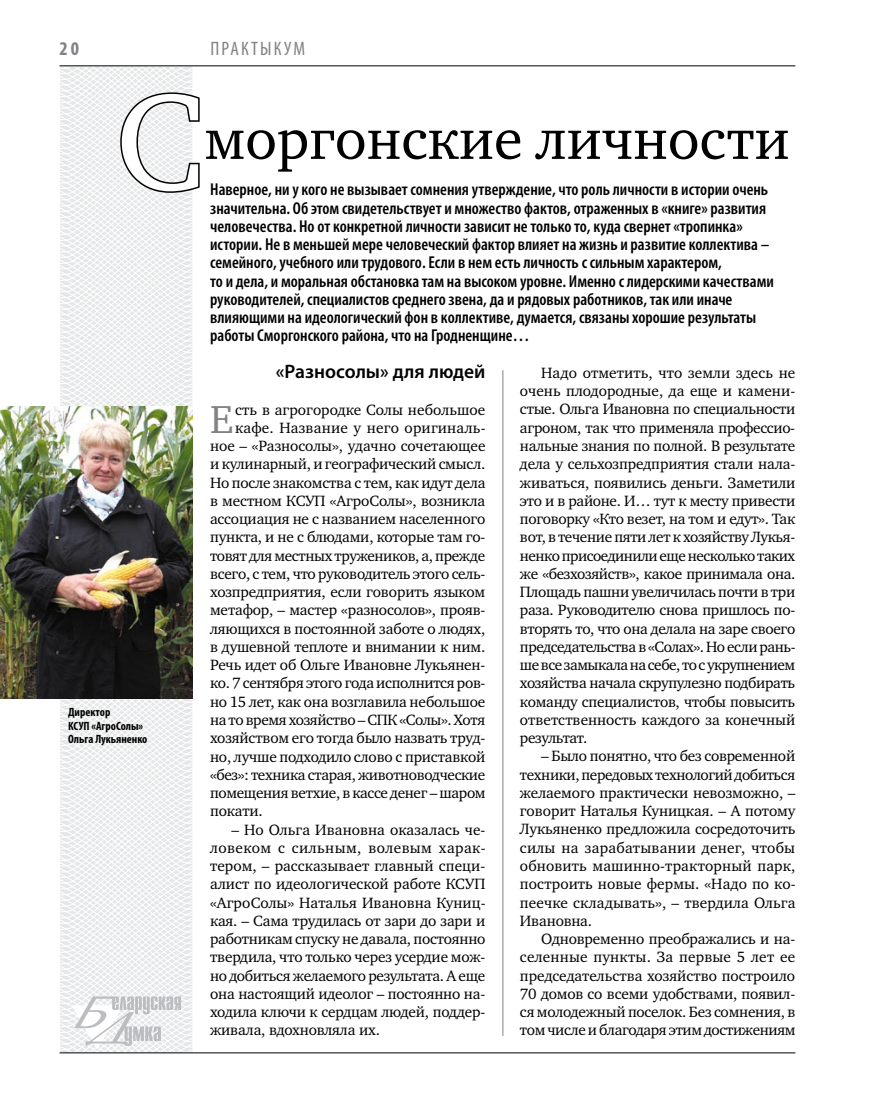
<style>
.page{position:relative;width:872px;height:1106px;background:#fff}
.page>*{position:absolute;margin:0;border:0;box-sizing:border-box;transform-origin:0 0}
.t1{font:140.1px "Charter C";color:#fff}
.t2{font:58.5px "Charter C";color:#000}
.t3{font:40.05px "Charter C";color:#808285}
.t4{font:600 19.5px "Myriad Pro";color:#000}
.t5{font:condensed 19.5px "Myriad Pro";letter-spacing:.11em;color:#808285}
.t6{font:700 condensed 19.5px "Myriad Pro";color:#808285}
.t7{font:600 condensed 17.25px/18.3px "Myriad Pro";color:#000}
.t8{font:15.3px/18.3px "Charter C";letter-spacing:-.01em;color:#000;text-align:justify}
.t9{font:15.3px "Charter C";letter-spacing:.01em;color:#000}
.t10{font:700 condensed 12px/13.5px "Myriad Pro";color:#000}
</style>
<div class="page">
<svg style="left:59px;top:65px;width:192px;height:989px"></svg>
<hr style="left:60px;top:1052px;width:735px;height:1px;background:#000">
<svg style="left:71px;top:996px;width:110px;height:53px"></svg>
<hr style="left:60px;top:65px;width:735px;height:1px;background:#000">
<hr style="left:502px;top:370px;width:1px;height:666px;background:#808285">
<svg style="left:119px;top:91px;width:82px;height:103px"></svg>
<img style="left:0;top:406px;width:192px;height:293px">
<p class="t6" style="left:60px;top:37px;width:21px">20</p>
<p class="t5" style="left:210px;top:37px;width:96px">Практыкум</p>
<h1 class="t1" style="left:116px;top:65px;width:90px">С</h1>
<h2 class="t2" style="left:204px;top:107px;width:587px">моргонские личности</h2>
<p class="t7" style="left:210px;top:180px;width:565px">Наверное, ни у кого не вызывает сомнения утверждение, что роль личности в истории очень значительна. Об этом свидетельствует и множество фактов, отраженных в «книге» развития человечества. Но от конкретной личности зависит не только то, куда свернет «тропинка» истории. Не в меньшей мере человеческий фактор влияет на жизнь и развитие коллектива – семейного, учебного или трудового. Если в нем есть личность с сильным характером,<br>то и дела, и моральная обстановка там на высоком уровне. Именно с лидерскими качествами руководителей, специалистов среднего звена, да и рядовых работников, так или иначе влияющими на идеологический фон в коллективе, думается, связаны хорошие результаты работы Сморгонского района, что на Гродненщине…</p>
<p class="t10" style="left:68px;top:705px;width:81px">Директор<br>КСУП «АгроСолы»<br>Ольга Лукьяненко</p>
<p class="t4" style="left:276px;top:359px;width:211px">«Разносолы» для людей</p>
<h3 class="t3" style="left:210px;top:397px;width:25px">Е</h3>
<p class="t8" style="left:235px;top:400px;width:252px">сть в агрогородке Солы небольшое</p>
<p class="t9" style="left:235px;top:419px;width:252px">кафе. Название у него оригиналь-</p>
<p class="t8" style="left:210px;top:437px;width:277px">ное – «Разносолы», удачно сочетающее</p>
<p class="t8" style="left:210px;top:455px;width:277px">и кулинарный, и географический смысл.</p>
<p class="t8" style="left:210px;top:473px;width:277px">Но после знакомства с тем, как идут дела</p>
<p class="t8" style="left:210px;top:491px;width:277px">в местном КСУП «АгроСолы», возникла</p>
<p class="t8" style="left:210px;top:510px;width:277px">ассоциация не с названием населенного</p>
<p class="t8" style="left:210px;top:528px;width:277px">пункта, и не с блюдами, которые там го-</p>
<p class="t8" style="left:210px;top:546px;width:277px">товят для местных тружеников, а, прежде</p>
<p class="t8" style="left:210px;top:564px;width:277px">всего, с тем, что руководитель этого сель-</p>
<p class="t8" style="left:210px;top:583px;width:277px">хозпредприятия, если говорить языком</p>
<p class="t8" style="left:210px;top:601px;width:277px">метафор, – мастер «разносолов», прояв-</p>
<p class="t8" style="left:210px;top:619px;width:277px">ляющихся в постоянной заботе о людях,</p>
<p class="t8" style="left:210px;top:638px;width:277px">в душевной теплоте и внимании к ним.</p>
<p class="t8" style="left:210px;top:656px;width:277px">Речь идет об Ольге Ивановне Лукьянен-</p>
<p class="t8" style="left:210px;top:674px;width:277px">ко. 7 сентября этого года исполнится ров-</p>
<p class="t8" style="left:210px;top:692px;width:277px">но 15 лет, как она возглавила небольшое</p>
<p class="t8" style="left:210px;top:711px;width:277px">на то время хозяйство – СПК «Солы». Хотя</p>
<p class="t8" style="left:210px;top:729px;width:277px">хозяйством его тогда было назвать труд-</p>
<p class="t8" style="left:210px;top:747px;width:277px">но, лучше подходило слово с приставкой</p>
<p class="t8" style="left:210px;top:765px;width:277px">«без»: техника старая, животноводческие</p>
<p class="t8" style="left:210px;top:784px;width:277px">помещения ветхие, в кассе денег – шаром</p>
<p class="t8" style="left:210px;top:802px;width:54px">покати.</p>
<p class="t8" style="left:210px;top:820px;width:277px;text-indent:21px">– Но Ольга Ивановна оказалась че&shy;ловеком с сильным, волевым харак&shy;тером, – рассказывает главный специ&shy;алист по идеологической работе КСУП «АгроСолы» Наталья Ивановна Куниц&shy;кая. – Сама трудилась от зари до зари и работникам спуску не давала, постоянно твердила, что только через усердие мож&shy;но добиться желаемого результата. А еще она настоящий идеолог – постоянно на&shy;ходила ключи к сердцам людей, поддер&shy;живала, вдохновляла их.</p>
<p class="t8" style="left:520px;top:364px;width:277px;text-indent:21px">Надо отметить, что земли здесь не очень плодородные, да еще и камени&shy;стые. Ольга Ивановна по специальности агроном, так что применяла профессио&shy;нальные знания по полной. В результате дела у сельхозпредприятия стали нала&shy;живаться, появились деньги. Заметили это и в районе. И… тут к месту привести поговорку «Кто везет, на том и едут». Так вот, в течение пяти лет к хозяйству Лукья&shy;ненко присоединили еще несколько таких же «безхозяйств», какое принимала она.<br>Площадь пашни увеличилась почти в три раза. Руководителю снова пришлось по&shy;вторять то, что она делала на заре своего председательства в «Солах». Но если рань&shy;ше все замыкала на себе, то с укрупнением хозяйства начала скрупулезно подбирать команду специалистов, чтобы повысить ответственность каждого за конечный результат.</p>
<p class="t8" style="left:520px;top:747px;width:277px;text-indent:21px">– Было понятно, что без современной техники, передовых технологий добиться желаемого практически невозможно, – говорит Наталья Куницкая. – А потому Лукьяненко предложила сосредоточить силы на зарабатывании денег, чтобы обновить машинно-тракторный парк, построить новые фермы. «Надо по ко&shy;пеечке складывать», – твердила Ольга Ивановна.</p>
<p class="t8" style="left:520px;top:929px;width:277px;text-indent:21px">Одновременно преображались и на&shy;селенные пункты. За первые 5 лет ее председательства хозяйство построило 70 домов со всеми удобствами, появил&shy;ся молодежный поселок. Без сомнения, в том числе и благодаря этим достижениям</p>
</div>
